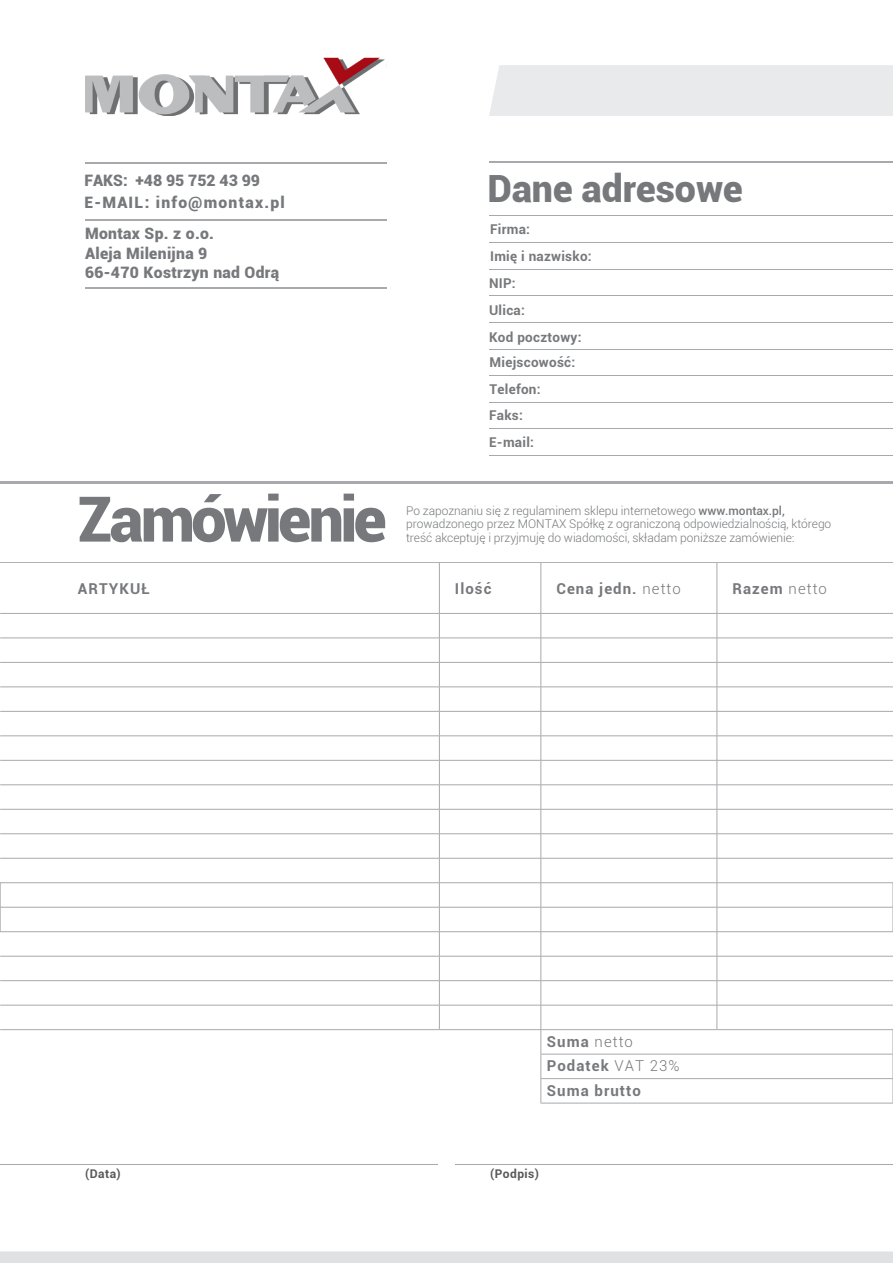
<style>
.page{position:relative;width:893px;height:1263px;background:#fff}
.page>*{position:absolute;margin:0;border:0;box-sizing:border-box;transform-origin:0 0}
.t1{font:900 63px "Roboto";letter-spacing:-.06em;color:#76787b}
.t2{font:900 37.5px "Roboto";color:#76787b}
.t3{font:900 15.75px "Roboto";letter-spacing:.02em;color:#76787b}
.t4{font:900 15.75px "Roboto";letter-spacing:.08em;color:#76787b}
.t5{font:900 15.75px "Roboto";color:#76787b}
.t6{font:700 15px "Roboto";letter-spacing:.07em;color:#76787b}
.t7{font:300 15px "Roboto";letter-spacing:.07em;color:#76787b}
.t8{font:700 13.5px "Roboto";letter-spacing:.02em;color:#76787b}
.t9{font:300 12px "Roboto";letter-spacing:-.005em;color:#76787b}
.t10{font:700 12px "Roboto";letter-spacing:.04em;color:#57585a}
.s1{font-weight:500}
.s2{font-weight:300}
.s3{font-weight:700}
</style>
<div class="page">
<hr style="left:439px;top:562px;width:1px;height:51px;background:#a8a9ad">
<hr style="left:541px;top:562px;width:1px;height:51px;background:#a8a9ad">
<hr style="left:717px;top:562px;width:1px;height:51px;background:#a8a9ad">
<hr style="left:0;top:613px;width:439px;height:1px;background:#a8a9ad">
<hr style="left:439px;top:613px;width:102px;height:1px;background:#a8a9ad">
<hr style="left:541px;top:613px;width:176px;height:1px;background:#a8a9ad">
<hr style="left:717px;top:613px;width:176px;height:1px;background:#a8a9ad">
<hr style="left:0;top:638px;width:439px;height:1px;background:#a8a9ad">
<hr style="left:439px;top:638px;width:102px;height:1px;background:#a8a9ad">
<hr style="left:541px;top:638px;width:176px;height:1px;background:#a8a9ad">
<hr style="left:717px;top:638px;width:176px;height:1px;background:#a8a9ad">
<hr style="left:0;top:662px;width:439px;height:1px;background:#a8a9ad">
<hr style="left:439px;top:662px;width:102px;height:1px;background:#a8a9ad">
<hr style="left:541px;top:662px;width:176px;height:1px;background:#a8a9ad">
<hr style="left:717px;top:662px;width:176px;height:1px;background:#a8a9ad">
<hr style="left:0;top:687px;width:439px;height:1px;background:#a8a9ad">
<hr style="left:439px;top:687px;width:102px;height:1px;background:#a8a9ad">
<hr style="left:541px;top:687px;width:176px;height:1px;background:#a8a9ad">
<hr style="left:717px;top:687px;width:176px;height:1px;background:#a8a9ad">
<hr style="left:0;top:711px;width:439px;height:1px;background:#a8a9ad">
<hr style="left:439px;top:711px;width:102px;height:1px;background:#a8a9ad">
<hr style="left:541px;top:711px;width:176px;height:1px;background:#a8a9ad">
<hr style="left:717px;top:711px;width:176px;height:1px;background:#a8a9ad">
<hr style="left:0;top:735px;width:439px;height:1px;background:#a8a9ad">
<hr style="left:439px;top:735px;width:102px;height:1px;background:#a8a9ad">
<hr style="left:541px;top:735px;width:176px;height:1px;background:#a8a9ad">
<hr style="left:717px;top:735px;width:176px;height:1px;background:#a8a9ad">
<hr style="left:0;top:760px;width:439px;height:1px;background:#a8a9ad">
<hr style="left:439px;top:760px;width:102px;height:1px;background:#a8a9ad">
<hr style="left:541px;top:760px;width:176px;height:1px;background:#a8a9ad">
<hr style="left:717px;top:760px;width:176px;height:1px;background:#a8a9ad">
<hr style="left:0;top:784px;width:439px;height:1px;background:#a8a9ad">
<hr style="left:439px;top:784px;width:102px;height:1px;background:#a8a9ad">
<hr style="left:541px;top:784px;width:176px;height:1px;background:#a8a9ad">
<hr style="left:717px;top:784px;width:176px;height:1px;background:#a8a9ad">
<hr style="left:0;top:809px;width:439px;height:1px;background:#a8a9ad">
<hr style="left:439px;top:809px;width:102px;height:1px;background:#a8a9ad">
<hr style="left:541px;top:809px;width:176px;height:1px;background:#a8a9ad">
<hr style="left:717px;top:809px;width:176px;height:1px;background:#a8a9ad">
<hr style="left:0;top:833px;width:439px;height:1px;background:#a8a9ad">
<hr style="left:439px;top:833px;width:102px;height:1px;background:#a8a9ad">
<hr style="left:541px;top:833px;width:176px;height:1px;background:#a8a9ad">
<hr style="left:717px;top:833px;width:176px;height:1px;background:#a8a9ad">
<hr style="left:0;top:858px;width:439px;height:1px;background:#a8a9ad">
<hr style="left:439px;top:858px;width:102px;height:1px;background:#a8a9ad">
<hr style="left:541px;top:858px;width:176px;height:1px;background:#a8a9ad">
<hr style="left:717px;top:858px;width:176px;height:1px;background:#a8a9ad">
<hr style="left:0;top:882px;width:439px;height:1px;background:#a8a9ad">
<hr style="left:439px;top:882px;width:102px;height:1px;background:#a8a9ad">
<hr style="left:541px;top:882px;width:176px;height:1px;background:#a8a9ad">
<hr style="left:717px;top:882px;width:176px;height:1px;background:#a8a9ad">
<hr style="left:0;top:907px;width:439px;height:1px;background:#a8a9ad">
<svg style="left:0;top:883px;width:1px;height:48px"></svg>
<hr style="left:439px;top:907px;width:102px;height:1px;background:#a8a9ad">
<hr style="left:541px;top:907px;width:176px;height:1px;background:#a8a9ad">
<hr style="left:717px;top:907px;width:176px;height:1px;background:#a8a9ad">
<svg style="left:892px;top:883px;width:1px;height:48px"></svg>
<hr style="left:0;top:931px;width:439px;height:1px;background:#a8a9ad">
<hr style="left:439px;top:931px;width:102px;height:1px;background:#a8a9ad">
<hr style="left:541px;top:931px;width:176px;height:1px;background:#a8a9ad">
<hr style="left:717px;top:931px;width:176px;height:1px;background:#a8a9ad">
<hr style="left:0;top:956px;width:439px;height:1px;background:#a8a9ad">
<hr style="left:439px;top:956px;width:102px;height:1px;background:#a8a9ad">
<hr style="left:541px;top:956px;width:176px;height:1px;background:#a8a9ad">
<hr style="left:717px;top:956px;width:176px;height:1px;background:#a8a9ad">
<hr style="left:0;top:980px;width:439px;height:1px;background:#a8a9ad">
<hr style="left:439px;top:980px;width:102px;height:1px;background:#a8a9ad">
<hr style="left:541px;top:980px;width:176px;height:1px;background:#a8a9ad">
<hr style="left:717px;top:980px;width:176px;height:1px;background:#a8a9ad">
<hr style="left:0;top:1005px;width:439px;height:1px;background:#a8a9ad">
<hr style="left:439px;top:1005px;width:102px;height:1px;background:#a8a9ad">
<svg style="left:439px;top:614px;width:1px;height:415px"></svg>
<hr style="left:541px;top:1005px;width:176px;height:1px;background:#a8a9ad">
<hr style="left:717px;top:1005px;width:176px;height:1px;background:#a8a9ad">
<svg style="left:717px;top:614px;width:1px;height:415px"></svg>
<hr style="left:0;top:1029px;width:439px;height:1px;background:#a8a9ad">
<hr style="left:439px;top:1029px;width:102px;height:1px;background:#a8a9ad">
<hr style="left:540px;top:1029px;width:177px;height:1px;background:#a8a9ad">
<hr style="left:717px;top:1029px;width:176px;height:1px;background:#a8a9ad">
<hr style="left:540px;top:1054px;width:177px;height:1px;background:#a8a9ad">
<hr style="left:717px;top:1054px;width:176px;height:1px;background:#a8a9ad">
<hr style="left:540px;top:1078px;width:177px;height:1px;background:#a8a9ad">
<svg style="left:540px;top:614px;width:2px;height:489px"></svg>
<hr style="left:717px;top:1078px;width:176px;height:1px;background:#a8a9ad">
<svg style="left:892px;top:1030px;width:1px;height:73px"></svg>
<hr style="left:540px;top:1103px;width:177px;height:1px;background:#a8a9ad">
<hr style="left:717px;top:1103px;width:176px;height:1px;background:#a8a9ad">
<hr style="left:489px;top:269px;width:404px;height:1px;background:#a8a9ad">
<hr style="left:489px;top:296px;width:404px;height:1px;background:#a8a9ad">
<hr style="left:489px;top:322px;width:404px;height:1px;background:#a8a9ad">
<hr style="left:489px;top:349px;width:404px;height:1px;background:#a8a9ad">
<hr style="left:489px;top:375px;width:404px;height:1px;background:#a8a9ad">
<hr style="left:489px;top:402px;width:404px;height:1px;background:#a8a9ad">
<hr style="left:489px;top:428px;width:404px;height:1px;background:#a8a9ad">
<hr style="left:489px;top:242px;width:404px;height:1px;background:#a8a9ad">
<svg style="left:0;top:1251px;width:893px;height:12px;background:#e1e2e4"></svg>
<hr style="left:0;top:1164px;width:437px;height:1px;background:#a8a9ad">
<hr style="left:455px;top:1164px;width:438px;height:1px;background:#a8a9ad">
<hr style="left:85px;top:287px;width:301px;height:2px;background:#a8a9ad">
<hr style="left:85px;top:162px;width:301px;height:1px;background:#a8a9ad">
<hr style="left:0;top:481px;width:893px;height:2px;background:#a8a9ad">
<hr style="left:489px;top:215px;width:404px;height:1px;background:#a8a9ad">
<hr style="left:0;top:562px;width:893px;height:1px;background:#b0b1b5">
<hr style="left:490px;top:161px;width:403px;height:1px;background:#a8a9ad">
<div style="left:489px;top:65px;width:404px;height:51px;background:#e9eaeb"></div>
<hr style="left:489px;top:455px;width:404px;height:1px;background:#a8a9ad">
<img style="left:85px;top:57px;width:300px;height:58px">
<hr style="left:85px;top:220px;width:301px;height:1px;background:#a8a9ad">
<p class="t5" style="left:84px;top:169px;width:177px">FAKS: +48 95 752 43 99</p>
<p class="t4" style="left:84px;top:191px;width:202px">E-MAIL: info@montax.pl</p>
<p class="t3" style="left:85px;top:223px;width:130px">Montax Sp. z o.o.</p>
<p class="t3" style="left:85px;top:242px;width:124px">Aleja Milenijna 9</p>
<p class="t3" style="left:85px;top:262px;width:196px">66-470 Kostrzyn nad Odrą</p>
<p class="t1" style="left:78px;top:475px;width:310px">Zamówienie</p>
<p class="t2" style="left:488px;top:162px;width:257px">Dane adresowe</p>
<p class="t8" style="left:490px;top:220px;width:41px">Firma:</p>
<p class="t8" style="left:490px;top:247px;width:103px">Imię i nazwisko:</p>
<p class="t8" style="left:489px;top:273px;width:28px">NIP:</p>
<p class="t8" style="left:489px;top:301px;width:37px">Ulica:</p>
<p class="t8" style="left:489px;top:327px;width:94px">Kod pocztowy:</p>
<p class="t8" style="left:489px;top:353px;width:87px">Miejscowość:</p>
<p class="t8" style="left:490px;top:380px;width:53px">Telefon:</p>
<p class="t8" style="left:489px;top:406px;width:35px">Faks:</p>
<p class="t8" style="left:489px;top:433px;width:46px">E-mail:</p>
<p class="t9" style="left:406px;top:502px;width:380px">Po zapoznaniu się z regulaminem sklepu internetowego <span class="s1">www.montax.pl,</span></p>
<p class="t9" style="left:406px;top:515px;width:427px">prowadzonego przez MONTAX Spółkę z ograniczoną odpowiedzialnością, którego</p>
<p class="t9" style="left:406px;top:529px;width:390px">treść akceptuję i przyjmuję do wiadomości, składam poniższe zamówienie:</p>
<p class="t6" style="left:78px;top:578px;width:73px">ARTYKUŁ</p>
<p class="t6" style="left:455px;top:578px;width:38px">Ilość</p>
<p class="t6" style="left:556px;top:578px;width:126px">Cena jedn. <span class="s2">netto</span></p>
<p class="t6" style="left:732px;top:578px;width:96px">Razem <span class="s2">netto</span></p>
<p class="t7" style="left:547px;top:1031px;width:88px"><span class="s3">Suma</span> netto</p>
<p class="t6" style="left:547px;top:1055px;width:134px">Podatek <span class="s2">VAT 23%</span></p>
<p class="t6" style="left:547px;top:1080px;width:96px">Suma brutto</p>
<p class="t10" style="left:85px;top:1166px;width:37px">(Data)</p>
<p class="t10" style="left:490px;top:1166px;width:51px">(Podpis)</p>
</div>
